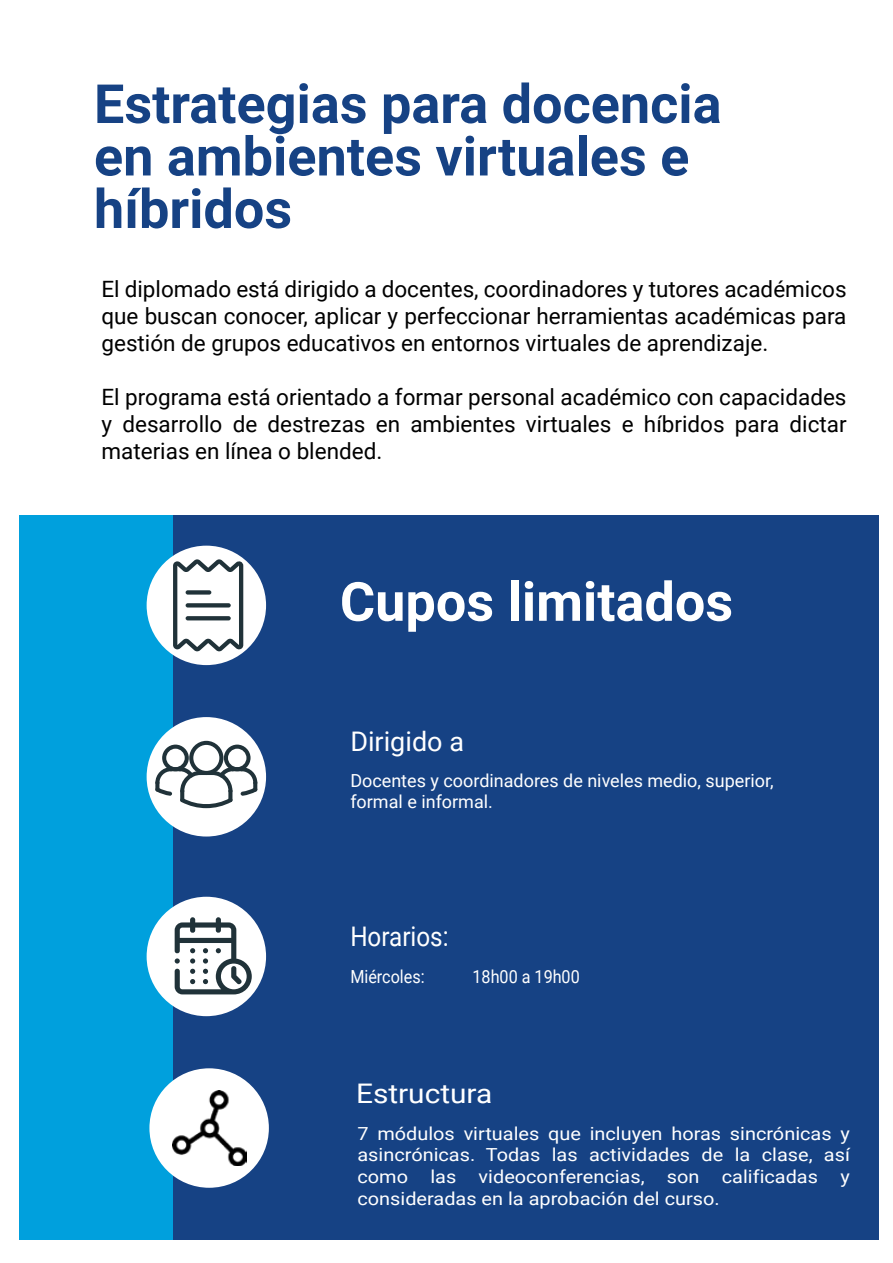
<style>
.page{position:relative;width:893px;height:1263px;background:#fff}
.page>*{position:absolute;margin:0;border:0;box-sizing:border-box;transform-origin:0 0}
.t1{font:700 54px/52.5px "Roboto";color:#164284}
.t2{font:700 54px "Roboto";color:#fff}
.t3{font:27px "Roboto";color:#fff;scale:1.11 1}
.t4{font:27px "Roboto";color:#fff}
.t5{font:27px "Roboto";color:#fff;scale:.9 1}
.t6{font:22.5px/27px "Roboto";color:#000;text-align:justify}
.t7{font:18px/21.6px "Roboto";color:#fff;text-align:justify;scale:1.11 1}
.t8{font:18px/21.6px "Roboto";color:#fff}
.t9{font:18px "Roboto";color:#fff;scale:.9 1}
</style>
<div class="page">
<div style="left:19px;top:515px;width:335px;height:725px;background:#00a0dd"></div>
<div style="left:173px;top:515px;width:706px;height:725px;background:#164284"></div>
<div style="left:149px;top:1068px;width:120px;height:120px;background:#fff;border-radius:50%"></div>
<img style="left:172px;top:1091px;width:74px;height:74px">
<div style="left:147px;top:546px;width:119px;height:119px;background:#fff;border-radius:50%"></div>
<div style="left:147px;top:717px;width:119px;height:119px;background:#fff;border-radius:50%"></div>
<div style="left:147px;top:897px;width:119px;height:119px;background:#fff;border-radius:50%"></div>
<svg style="left:175px;top:917px;width:77px;height:77px"></svg>
<svg style="left:173px;top:559px;width:70px;height:93px"></svg>
<svg style="left:186px;top:603px;width:45px;height:4px"></svg>
<div style="left:186px;top:590px;width:25px;height:5px;background:#203239;border-radius:2px"></div>
<svg style="left:186px;top:616px;width:45px;height:4px"></svg>
<svg style="left:155px;top:741px;width:103px;height:67px"></svg>
<hr style="left:169px;top:767px;width:13px;height:4px;background:#203239;border-radius:2px">
<svg style="left:155px;top:781px;width:4px;height:10px"></svg>
<h1 class="t1" style="left:94px;top:76px;width:629px">Estrategias para docencia en ambientes virtuales e híbridos</h1>
<p class="t6" style="left:101px;top:274px;width:747px">El diplomado está dirigido a docentes, coordinadores y tutores académicos que buscan conocer, aplicar y perfeccionar herramientas académicas para gestión de grupos educativos en entornos virtuales de aprendizaje.</p>
<p class="t6" style="left:101px;top:382px;width:747px">El programa está orientado a formar personal académico con capacidades y desarrollo de destrezas en ambientes virtuales e híbridos para dictar materias en línea o blended.</p>
<h1 class="t2" style="left:340px;top:564px;width:395px">Cupos limitados</h1>
<p class="t4" style="left:350px;top:723px;width:115px">Dirigido a</p>
<p class="t8" style="left:350px;top:769px;width:425px">Docentes y coordinadores de niveles medio, superior, formal e informal.</p>
<p class="t5" style="left:350px;top:917px;width:111px">Horarios:</p>
<p class="t9" style="left:350px;top:964px;width:84px">Miércoles:</p>
<p class="t9" style="left:473px;top:964px;width:121px">18h00 a 19h00</p>
<p class="t3" style="left:356px;top:1074px;width:124px">Estructura</p>
<p class="t7" style="left:357px;top:1122px;width:445px">7 módulos virtuales que incluyen horas sincrónicas y asincrónicas. Todas las actividades de la clase, así como las videoconferencias, son calificadas y consideradas en la aprobación del curso.</p>
</div>
